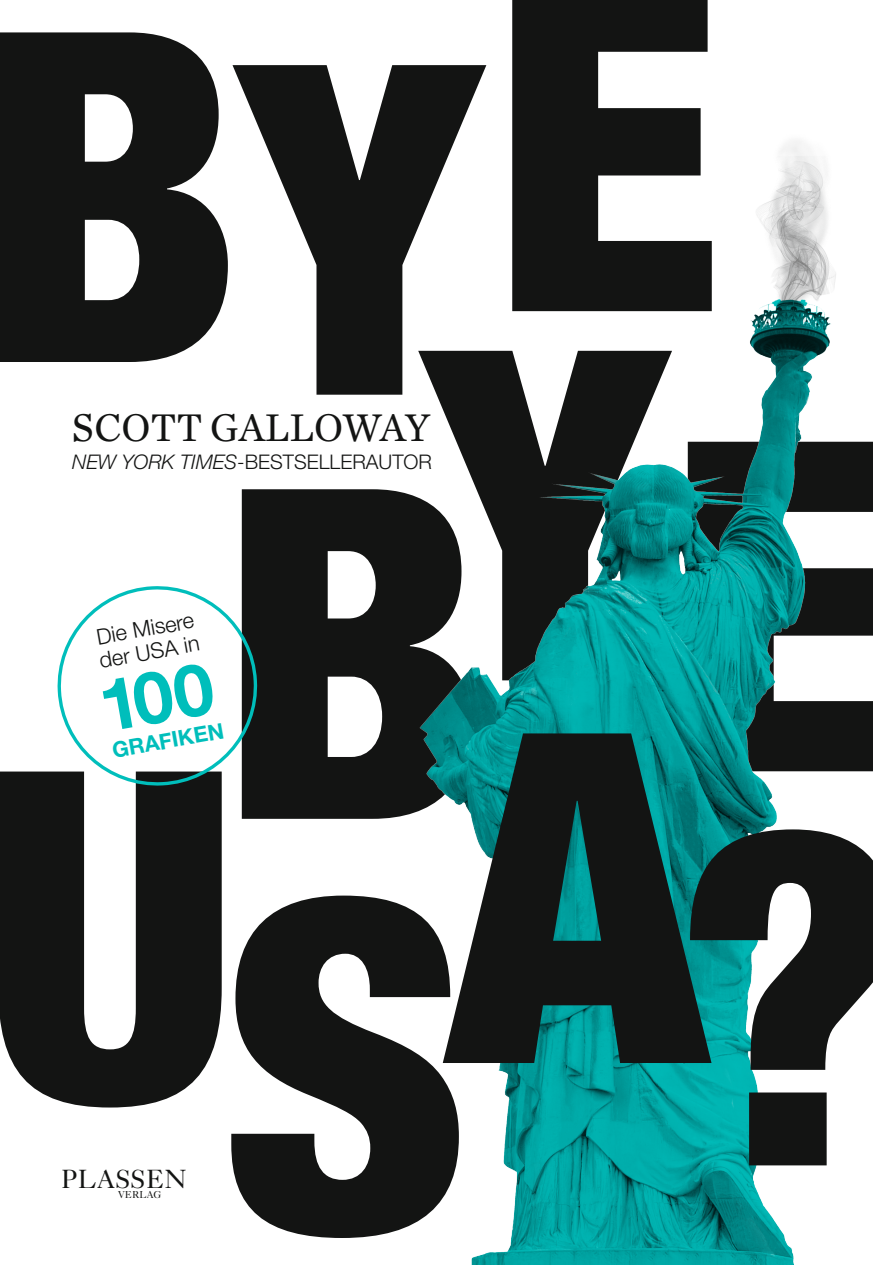
<style>
.page{position:relative;width:873px;height:1265px;background:#fff}
.page>*{position:absolute;margin:0;border:0;box-sizing:border-box;transform-origin:0 0}
.t1{font:900 condensed 461.3px/771.1px "Helvetica Neue LT Pro";letter-spacing:-.035em;color:#131413}
.t2{font:40.25px "Chronicle Text G1";color:#131413}
.t3{font:26.43px "Casablanca Plain";letter-spacing:.015em;color:#131413}
.t4{font:300 21.88px/23.4px "Helvetica Neue LT Pro";color:#131413}
.t5{font:700 21.88px "Helvetica Neue LT Pro";color:#00bebb}
.t6{font:300 20.12px "Helvetica Neue LT Pro";color:#131413}
.t7{font:10.15px "Casablanca Plain";color:#131413}
.s1{font-style:italic}
</style>
<div class="page">
<img style="left:420px;top:141px;width:416px;height:1124px">
<svg style="left:57px;top:586px;width:201px;height:200px"></svg>
<h1 class="t1" style="left:239px;top:-199px;width:485px">YE</h1>
<h2 class="t2" style="left:72px;top:397px;width:360px">SCOTT GALLOWAY</h2>
<p class="t6" style="left:72px;top:449px;width:361px"><span class="s1">NEW YORK TIMES</span>-BESTSELLERAUTOR</p>
<h1 class="t1" style="left:-24px;top:-189px;width:931px">B<br>USA?</h1>
<h1 class="t1" style="left:219px;top:220px;width:681px">BYE</h1>
<p class="t4" style="left:93px;top:625px;width:103px;rotate:-10deg">Die Misere der USA in</p>
<p class="t5" style="left:110px;top:737px;width:114px;rotate:-10deg">GRAFIKEN</p>
<h3 class="t3" style="left:62px;top:1162px;width:126px">PLASSEN</h3>
<p class="t7" style="left:118px;top:1189px;width:45px">VERLAG</p>
</div>
